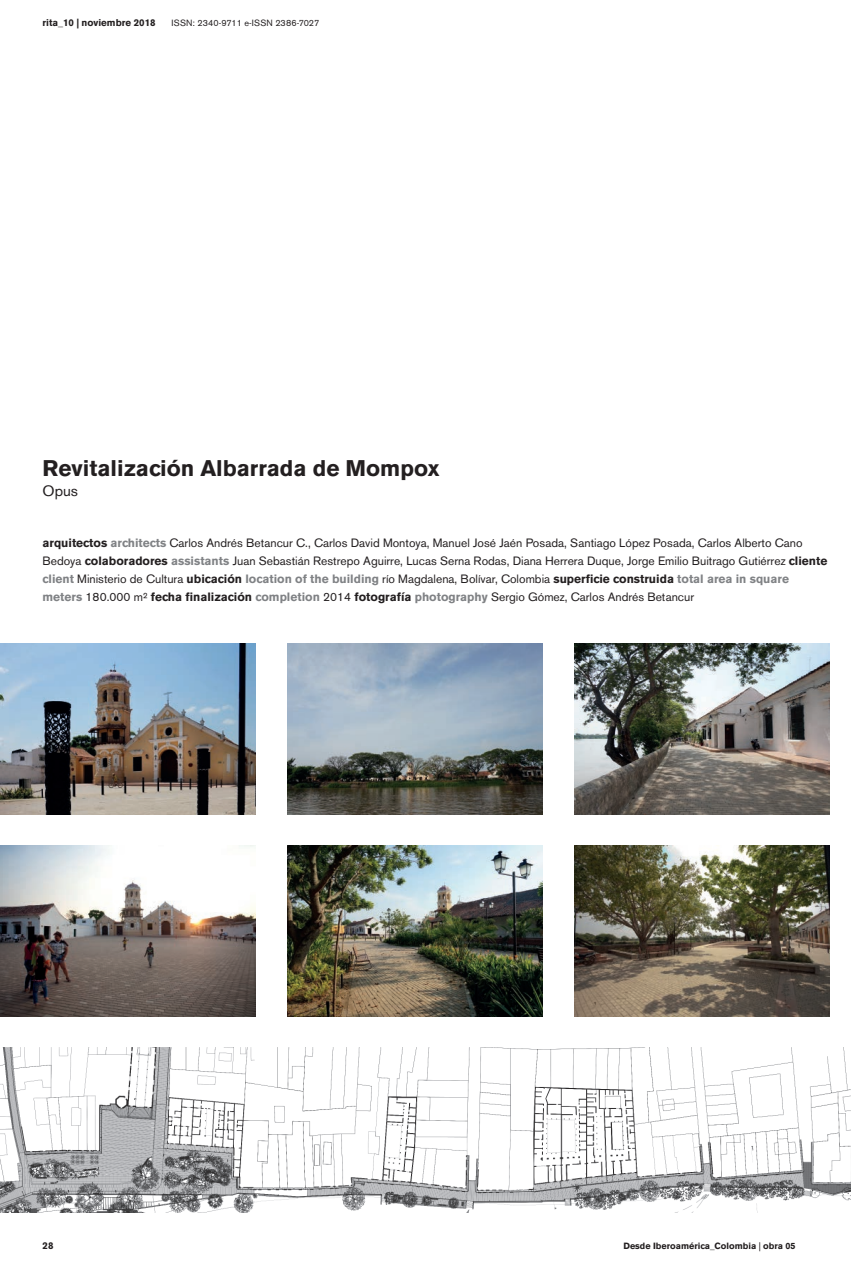
<style>
.page{position:relative;width:851px;height:1276px;background:#fff}
.page>*{position:absolute;margin:0;border:0;box-sizing:border-box;transform-origin:0 0}
.t1{font:700 22.5px "Akzidenz Grotesk BE";color:#231f20}
.t2{font:15px "Akzidenz Grotesk BE";color:#231f20}
.t3{font:12px/18px "Akzidenz Grotesk BE";color:#231f20}
.t4{font:700 9.75px "Akzidenz Grotesk BE";color:#231f20}
.t5{font:700 9px "Akzidenz Grotesk BE";color:#231f20}
.t6{font:9px "Akzidenz Grotesk BE";letter-spacing:.02em;color:#231f20}
.s1{font-weight:700}
.s2{font-weight:700;color:#808285}
.s3{font-weight:400}
</style>
<div class="page">
<img style="left:0;top:1048px;width:850px;height:164px">
<img style="left:574px;top:644px;width:255px;height:170px">
<img style="left:287px;top:846px;width:255px;height:170px">
<img style="left:287px;top:644px;width:255px;height:170px">
<img style="left:0;top:644px;width:255px;height:170px">
<img style="left:574px;top:846px;width:255px;height:170px">
<img style="left:0;top:846px;width:255px;height:170px">
<p class="t4" style="left:43px;top:17px;width:115px">rita_10 | noviembre 2018</p>
<p class="t6" style="left:171px;top:17px;width:149px">ISSN: 2340-9711 e-ISSN 2386-7027</p>
<h1 class="t1" style="left:43px;top:455px;width:398px">Revitalización Albarrada de Mompox</h1>
<p class="t2" style="left:43px;top:482px;width:37px">Opus</p>
<p class="t3" style="left:43px;top:534px;width:786px"><span class="s1">arquitectos</span> <span class="s2">architects</span> Carlos Andrés Betancur C., Carlos David Montoya, Manuel José Jaén Posada, Santiago López Posada, Carlos Alberto Cano Bedoya <span class="s1">colaboradores</span> <span class="s2">assistants</span> Juan Sebastián Restrepo Aguirre, Lucas Serna Rodas, Diana Herrera Duque, Jorge Emilio Buitrago Gutiérrez <span class="s1">cliente </span><span class="s2">client</span> Ministerio de Cultura <span class="s1">ubicación</span> <span class="s2">location of the building</span> río Magdalena, Bolívar, Colombia <span class="s1">superficie construida</span> <span class="s2">total area in square meters</span> 180.000 m² <span class="s1">fecha finalización</span> <span class="s2">completion</span> 2014 <span class="s1">fotografía</span> <span class="s2">photography</span> Sergio Gómez, Carlos Andrés Betancur</p>
<p class="t4" style="left:43px;top:1240px;width:12px">28</p>
<p class="t5" style="left:623px;top:1240px;width:174px">Desde Iberoamérica_Colombia <span class="s3">|</span> obra 05</p>
</div>
